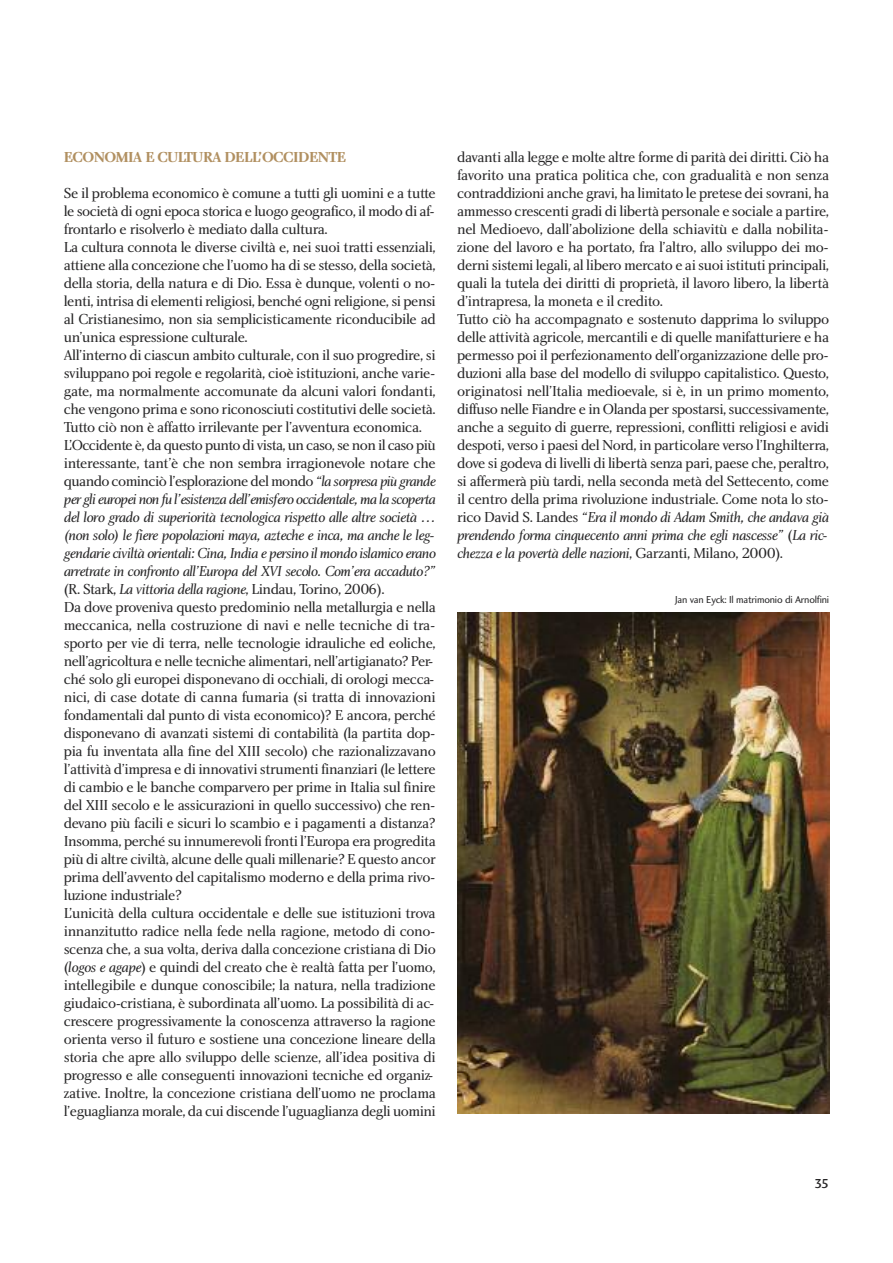
<style>
.page{position:relative;width:893px;height:1263px;background:#fff}
.page>*{position:absolute;margin:0;border:0;box-sizing:border-box;transform-origin:0 0}
.t1{font:15px/18px "Charlotte Book Plain";letter-spacing:-.03em;color:#272627}
.t2{font:15px/18px "Charlotte Book Italic Plain";letter-spacing:-.035em;color:#272627;text-align:justify}
.t3{font:15px "Charlotte Bold Plain";letter-spacing:-.03em;color:#b19061}
.t4{font:13.5px "Charlotte Sans Medium Plain";color:#272627}
.t5{font:10.5px "Charlotte Sans Book Plain";letter-spacing:-.015em;color:#272627}
.s1{font-family:"Charlotte Book Italic Plain"}
.s2{font-family:"Charlotte Book Plain"}
</style>
<div class="page">
<img style="left:457px;top:612px;width:372px;height:501px">
<p class="t3" style="left:64px;top:151px;width:284px">ECONOMIA E CULTURA DELL’OCCIDENTE</p>
<p class="t1" style="left:64px;top:185px;width:374px">Se il problema economico è comune a tutti gli uomini e a tutte le società di ogni epoca storica e luogo geografico, il modo di af&shy;frontarlo e risolverlo è mediato dalla cultura.<br>La cultura connota le diverse civiltà e, nei suoi tratti essenziali, attiene alla concezione che l’uomo ha di se stesso, della società, della storia, della natura e di Dio. Essa è dunque, volenti o no&shy;lenti, intrisa di elementi religiosi, benché ogni religione, si pensi al Cristianesimo, non sia semplicisticamente riconducibile ad un’unica espressione culturale.<br>All’interno di ciascun ambito culturale, con il suo progredire, si sviluppano poi regole e regolarità, cioè istituzioni, anche varie&shy;gate, ma normalmente accomunate da alcuni valori fondanti, che vengono prima e sono riconosciuti costitutivi delle società.<br>Tutto ciò non è affatto irrilevante per l’avventura economica.<br>L’Occidente è, da questo punto di vista, un caso, se non il caso più interessante, tant’è che non sembra irragionevole notare che quando cominciò l’esplorazione del mondo <span class="s1">“la sorpresa più grande</span></p>
<p class="t2" style="left:64px;top:491px;width:374px">per gli europei non fu l’esistenza dell’emisfero occidentale, ma la scoperta del loro grado di superiorità tecnologica rispetto alle altre società … (non solo) le fiere popolazioni maya, azteche e inca, ma anche le leg&shy;gendarie civiltà orientali: Cina, India e persino il mondo islamico erano arretrate in confronto all’Europa del XVI secolo. Com’era accaduto?”</p>
<p class="t1" style="left:64px;top:581px;width:374px">(R. Stark, <span class="s1">La vittoria della ragione</span>, Lindau, Torino, 2006).<br>Da dove proveniva questo predominio nella metallurgia e nella meccanica, nella costruzione di navi e nelle tecniche di tra&shy;sporto per vie di terra, nelle tecnologie idrauliche ed eoliche, nell’agricoltura e nelle tecniche alimentari, nell’artigianato? Per&shy;ché solo gli europei disponevano di occhiali, di orologi mecca&shy;nici, di case dotate di canna fumaria (si tratta di innovazioni fondamentali dal punto di vista economico)? E ancora, perché disponevano di avanzati sistemi di contabilità (la partita dop&shy;pia fu inventata alla fine del XIII secolo) che razionalizzavano l’attività d’impresa e di innovativi strumenti finanziari (le lettere di cambio e le banche comparvero per prime in Italia sul finire del XIII secolo e le assicurazioni in quello successivo) che ren&shy;devano più facili e sicuri lo scambio e i pagamenti a distanza?<br>Insomma, perché su innumerevoli fronti l’Europa era progredita più di altre civiltà, alcune delle quali millenarie? E questo ancor prima dell’avvento del capitalismo moderno e della prima rivo&shy;luzione industriale?<br>L’unicità della cultura occidentale e delle sue istituzioni trova innanzitutto radice nella fede nella ragione, metodo di cono&shy;scenza che, a sua volta, deriva dalla concezione cristiana di Dio (<span class="s1">logos e agape</span>) e quindi del creato che è realtà fatta per l’uomo, intellegibile e dunque conoscibile; la natura, nella tradizione giudaico-cristiana, è subordinata all’uomo. La possibilità di ac&shy;crescere progressivamente la conoscenza attraverso la ragione orienta verso il futuro e sostiene una concezione lineare della storia che apre allo sviluppo delle scienze, all’idea positiva di progresso e alle conseguenti innovazioni tecniche ed organiz&shy;zative. Inoltre, la concezione cristiana dell’uomo ne proclama l’eguaglianza morale, da cui discende l’uguaglianza degli uomini</p>
<p class="t1" style="left:457px;top:149px;width:374px">davanti alla legge e molte altre forme di parità dei diritti. Ciò ha favorito una pratica politica che, con gradualità e non senza contraddizioni anche gravi, ha limitato le pretese dei sovrani, ha ammesso crescenti gradi di libertà personale e sociale a partire, nel Medioevo, dall’abolizione della schiavitù e dalla nobilita&shy;zione del lavoro e ha portato, fra l’altro, allo sviluppo dei mo&shy;derni sistemi legali, al libero mercato e ai suoi istituti principali, quali la tutela dei diritti di proprietà, il lavoro libero, la libertà d’intrapresa, la moneta e il credito.<br>Tutto ciò ha accompagnato e sostenuto dapprima lo sviluppo delle attività agricole, mercantili e di quelle manifatturiere e ha permesso poi il perfezionamento dell’organizzazione delle pro&shy;duzioni alla base del modello di sviluppo capitalistico. Questo, originatosi nell’Italia medioevale, si è, in un primo momento, diffuso nelle Fiandre e in Olanda per spostarsi, successivamente, anche a seguito di guerre, repressioni, conflitti religiosi e avidi despoti, verso i paesi del Nord, in particolare verso l’Inghilterra, dove si godeva di livelli di libertà senza pari, paese che, peraltro, si affermerà più tardi, nella seconda metà del Settecento, come il centro della prima rivoluzione industriale. Come nota lo sto-</p>
<p class="t2" style="left:457px;top:509px;width:374px"><span class="s2">rico David S. Landes</span> “Era il mondo di Adam Smith, che andava già prendendo forma cinquecento anni prima che egli nascesse” <span class="s2">(</span>La ric&shy;chezza e la povertà delle nazioni<span class="s2">, Garzanti, Milano, 2000).</span></p>
<p class="t5" style="left:675px;top:595px;width:156px">Jan van Eyck: Il matrimonio di Arnolfini</p>
<p class="t4" style="left:814px;top:1178px;width:16px">35</p>
</div>
